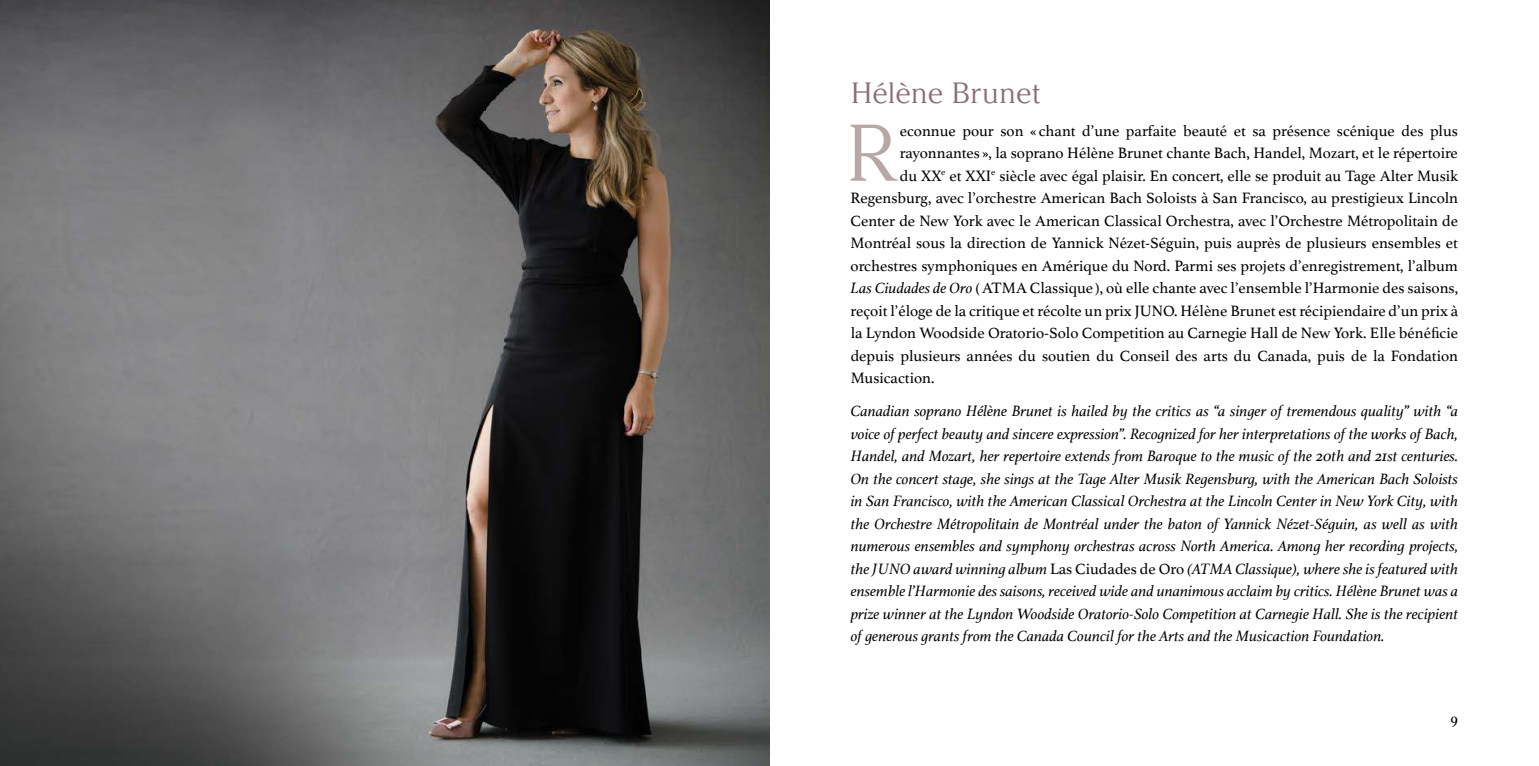
<style>
.page{position:relative;width:1539px;height:766px;background:#fff}
.page>*{position:absolute;margin:0;border:0;box-sizing:border-box;transform-origin:0 0}
.t1{font:80.1px "Argesta Display";color:#b7a7a7}
.t2{font:29.25px "Argesta Display";color:#8a6d75}
.t3{font:italic 15.75px/22.5px "Athelas";color:#000;text-align:justify}
.t4{font:15.75px "Athelas";color:#000}
.s1{font-style:italic}
.s2{font-style:normal}
</style>
<div class="page">
<img style="left:0;top:0;width:770px;height:765px">
<h2 class="t2" style="left:850px;top:82px;width:192px">Hélène Brunet</h2>
<h1 class="t1" style="left:845px;top:123px;width:56px">R</h1>
<p class="t4" style="left:900px;top:122px;width:560px">econnue pour son « chant d’une parfaite beauté et sa présence scénique des plus</p>
<p class="t4" style="left:900px;top:140px;width:560px">rayonnantes », la soprano Hélène Brunet chante Bach, Handel, Mozart, et le répertoire</p>
<p class="t4" style="left:900px;top:167px;width:560px">du XX<sup>e</sup> et XXI<sup>e</sup> siècle avec égal plaisir. En concert, elle se produit au Tage Alter Musik</p>
<p class="t4" style="left:851px;top:190px;width:609px">Regensburg, avec l’orchestre American Bach Soloists à San Francisco, au prestigieux Lincoln</p>
<p class="t4" style="left:851px;top:212px;width:609px">Center de New York avec le American Classical Orchestra, avec l’Orchestre Métropolitain de</p>
<p class="t4" style="left:851px;top:230px;width:609px">Montréal sous la direction de Yannick Nézet-Séguin, puis auprès de plusieurs ensembles et</p>
<p class="t4" style="left:851px;top:257px;width:609px">orchestres symphoniques en Amérique du Nord. Parmi ses projets d’enregistrement, l’album</p>
<p class="t4" style="left:851px;top:280px;width:609px"><span class="s1">Las Ciudades de Oro</span> ( ATMA Classique ), où elle chante avec l’ensemble l’Harmonie des saisons,</p>
<p class="t4" style="left:851px;top:298px;width:609px">reçoit l’éloge de la critique et récolte un prix JUNO. Hélène Brunet est récipiendaire d’un prix à</p>
<p class="t4" style="left:851px;top:320px;width:609px">la Lyndon Woodside Oratorio-Solo Competition au Carnegie Hall de New York. Elle bénéficie</p>
<p class="t4" style="left:851px;top:347px;width:609px">depuis plusieurs années du soutien du Conseil des arts du Canada, puis de la Fondation</p>
<p class="t4" style="left:851px;top:370px;width:85px">Musicaction.</p>
<p class="t3" style="left:851px;top:399px;width:609px">Canadian soprano Hélène Brunet is hailed by the critics as “a singer of tremendous quality” with “a voice of perfect beauty and sincere expression”. Recognized for her interpretations of the works of Bach, Handel, and Mozart, her repertoire extends from Baroque to the music of the 20th and 21st centuries.<br>On the concert stage, she sings at the Tage Alter Musik Regensburg, with the American Bach Soloists in San Francisco, with the American Classical Orchestra at the Lincoln Center in New York City, with the Orchestre Métropolitain de Montréal under the baton of Yannick Nézet-Séguin, as well as with numerous ensembles and symphony orchestras across North America. Among her recording projects, the JUNO award winning album <span class="s2">Las Ciudades de Oro</span> (ATMA Classique), where she is featured with ensemble l’Harmonie des saisons, received wide and unanimous acclaim by critics. Hélène Brunet was a prize winner at the Lyndon Woodside Oratorio-Solo Competition at Carnegie Hall. She is the recipient of generous grants from the Canada Council for the Arts and the Musicaction Foundation.</p>
<p class="t4" style="left:1451px;top:710px;width:9px">9</p>
</div>
